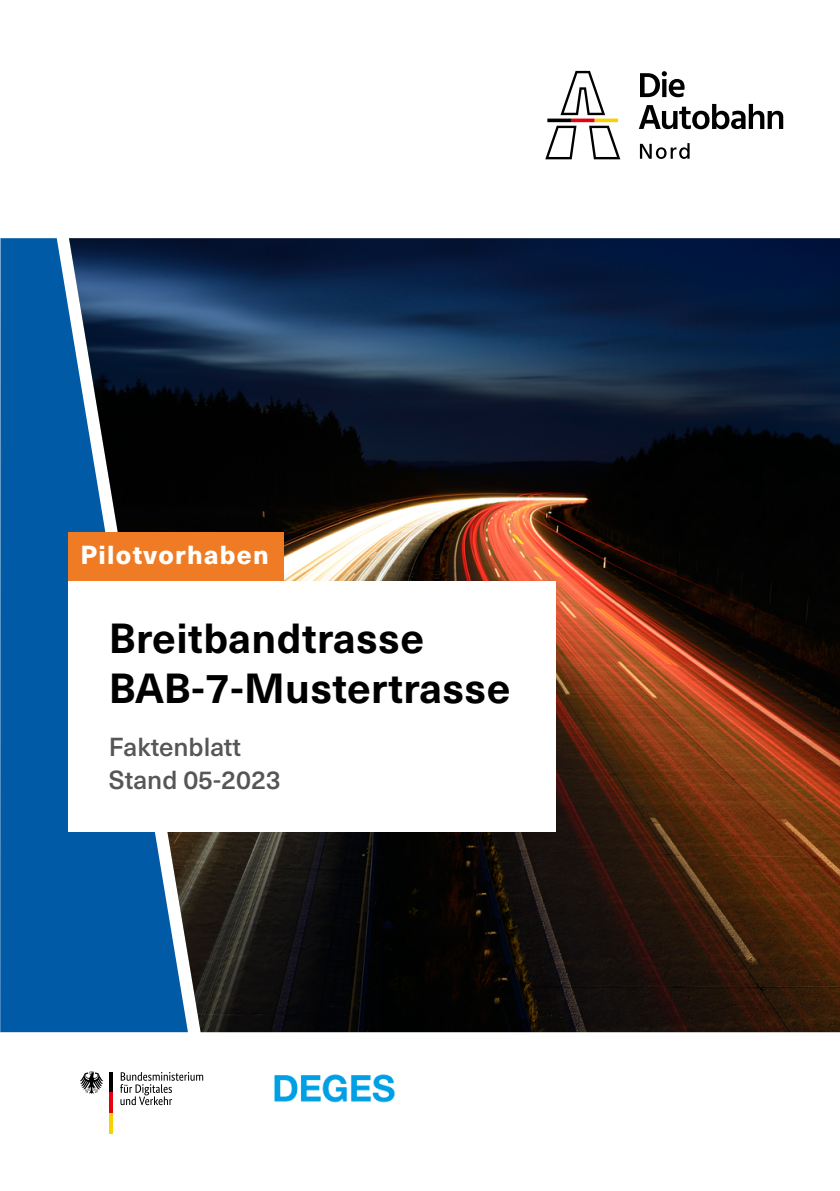
<style>
.page{position:relative;width:840px;height:1191px;background:#fff}
.page>*{position:absolute;margin:0;border:0;box-sizing:border-box;transform-origin:0 0}
.t1{font:700 41.4px/49.8px "Neue Haas Unica W1 G";letter-spacing:.01em;color:#000}
.t2{font:500 25.6px/32.8px "Neue Haas Unica W1 G";color:#565656}
.t3{font:800 25.6px "Neue Haas Unica W1 G";letter-spacing:.05em;color:#fff}
</style>
<div class="page">
<img style="left:188px;top:238px;width:651px;height:794px">
<svg style="left:1px;top:238px;width:187px;height:794px;background:#11528b"></svg>
<div style="left:68px;top:581px;width:488px;height:250px;background:#fff"></div>
<div style="left:68px;top:532px;width:215px;height:49px;background:#ef7b24"></div>
<svg style="left:120px;top:1072px;width:83px;height:33px"></svg>
<hr style="left:109px;top:1072px;width:4px;height:20px;background:#000">
<hr style="left:109px;top:1092px;width:4px;height:21px;background:#e3000f">
<hr style="left:109px;top:1113px;width:4px;height:20px;background:#f8d200">
<svg style="left:80px;top:1071px;width:23px;height:22px"></svg>
<img style="left:274px;top:1074px;width:121px;height:29px">
<svg style="left:638px;top:71px;width:144px;height:58px"></svg>
<svg style="left:545px;top:71px;width:75px;height:88px"></svg>
<svg style="left:639px;top:143px;width:50px;height:16px"></svg>
<hr style="left:0;top:238px;width:1px;height:794px;background:#005aa5">
<p class="t3" style="left:80px;top:535px;width:190px">Pilotvorhaben</p>
<p class="t1" style="left:109px;top:611px;width:403px">Breitbandtrasse<br>BAB-7-Mustertrasse</p>
<p class="t2" style="left:109px;top:728px;width:173px">Faktenblatt<br>Stand 05-2023</p>
</div>
